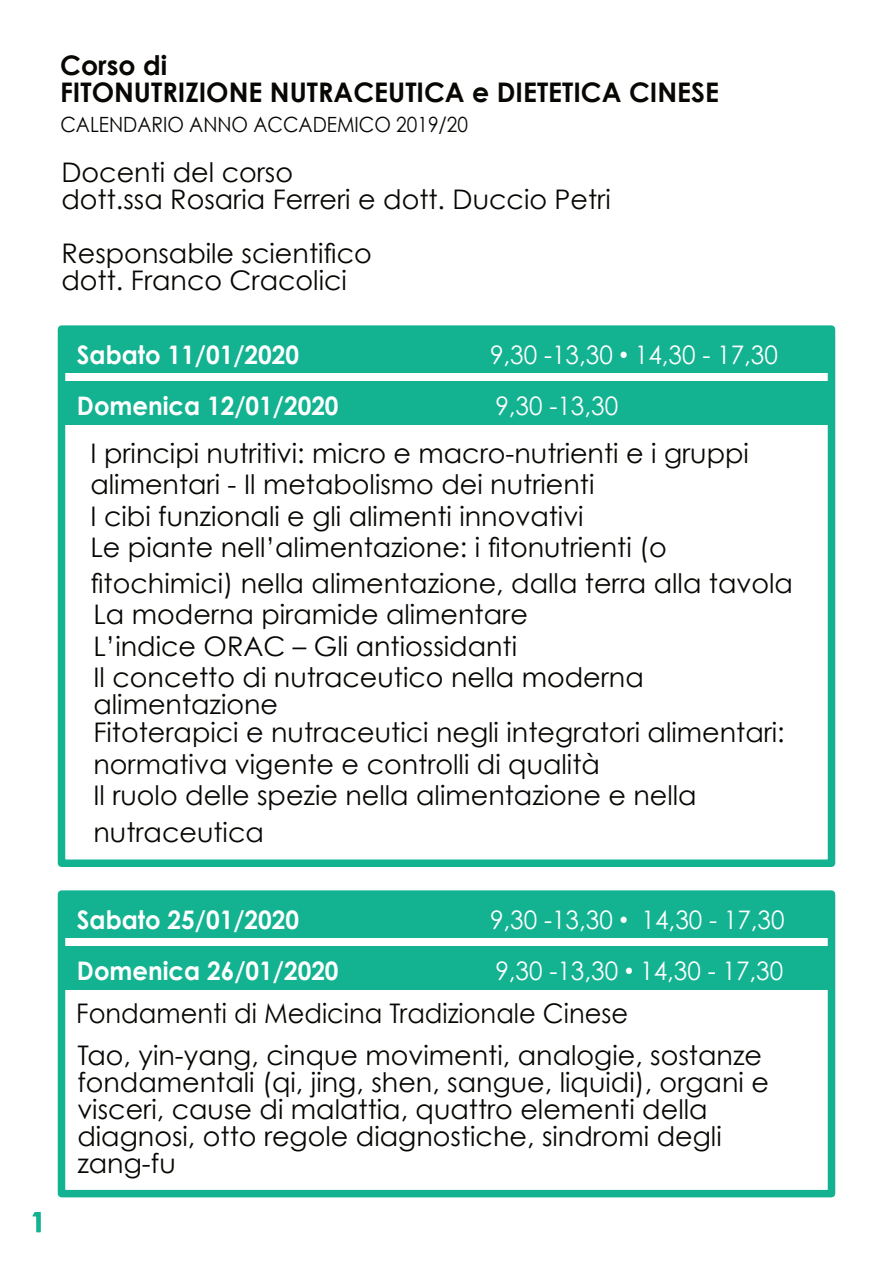
<style>
.page{position:relative;width:893px;height:1263px;background:#fff}
.page>*{position:absolute;margin:0;border:0;box-sizing:border-box;transform-origin:0 0}
.t1{font:27px/27px "Century Gothic";color:#080704}
.t2{font:700 27px/27px "Century Gothic";color:#080704}
.t3{font:27px "Century Gothic";color:#080704;scale:.95 1}
.t4{font:25.5px "Century Gothic";color:#fff;scale:.95 1}
.t5{font:700 25.5px "Century Gothic";color:#fff;scale:.95 1}
.t6{font:21px "Century Gothic";color:#080704;scale:.91 1}
.s1{font-family:"Arial"}
</style>
<div class="page">
<div style="left:61px;top:329px;width:770px;height:44px;background:#13b392"></div>
<div style="left:61px;top:381px;width:770px;height:44px;background:#13b392"></div>
<div style="left:58px;top:325px;width:777px;height:542px;border:8px solid #13b392"></div>
<div style="left:61px;top:894px;width:770px;height:44px;background:#13b392"></div>
<div style="left:61px;top:946px;width:770px;height:44px;background:#13b392"></div>
<div style="left:58px;top:890px;width:777px;height:307px;border:8px solid #13b392"></div>
<svg style="left:32px;top:1212px;width:9px;height:20px"></svg>
<p class="t2" style="left:60px;top:54px;width:660px">Corso di<br>FITONUTRIZIONE NUTRACEUTICA e DIETETICA CINESE</p>
<p class="t6" style="left:60px;top:116px;width:449px">CALENDARIO ANNO ACCADEMICO 2019/20</p>
<p class="t1" style="left:61px;top:161px;width:551px">Docenti del corso<br>dott.ssa Rosaria Ferreri e dott. Duccio Petri</p>
<p class="t1" style="left:61px;top:242px;width:312px">Responsabile scientifico dott. Franco Cracolici</p>
<p class="t5" style="left:77px;top:345px;width:235px">Sabato 11/01/2020</p>
<p class="t4" style="left:490px;top:345px;width:305px">9,30 -13,30 <span class="s1">•</span> 14,30 - 17,30</p>
<p class="t5" style="left:77px;top:396px;width:277px">Domenica 12/01/2020</p>
<p class="t4" style="left:495px;top:396px;width:131px">9,30 -13,30</p>
<p class="t1" style="left:90px;top:440px;width:660px;line-height:31.3px">I principi nutritivi: micro e macro-nutrienti e i gruppi alimentari - Il metabolismo dei nutrienti<br>I cibi funzionali e gli alimenti innovativi<br>Le piante nell’alimentazione: i fitonutrienti (o</p>
<p class="t1" style="left:90px;top:569px;width:704px;line-height:31.5px">fitochimici) nella alimentazione, dalla terra alla tavola La moderna piramide alimentare<br>L’indice ORAC – Gli antiossidanti<br>Il concetto di nutraceutico nella moderna</p>
<p class="t1" style="left:93px;top:693px;width:693px;line-height:28.2px">alimentazione<br>Fitoterapici e nutraceutici negli integratori alimentari:</p>
<p class="t1" style="left:93px;top:751px;width:605px;line-height:31.3px">normativa vigente e controlli di qualità<br>Il ruolo delle spezie nella alimentazione e nella</p>
<p class="t1" style="left:93px;top:821px;width:172px">nutraceutica</p>
<p class="t5" style="left:77px;top:909px;width:235px">Sabato 25/01/2020</p>
<p class="t4" style="left:490px;top:909px;width:312px">9,30 -13,30 <span class="s1">•</span> 14,30 - 17,30</p>
<p class="t5" style="left:77px;top:961px;width:277px">Domenica 26/01/2020</p>
<p class="t4" style="left:495px;top:961px;width:305px">9,30 -13,30 <span class="s1">•</span> 14,30 - 17,30</p>
<p class="t3" style="left:76px;top:1003px;width:582px">Fondamenti di Medicina Tradizionale Cinese</p>
<p class="t1" style="left:77px;top:1044px;width:693px">Tao, yin-yang, cinque movimenti, analogie, sostanze fondamentali (qi, jing, shen, sangue, liquidi), organi e visceri, cause di malattia, quattro elementi della diagnosi, otto regole diagnostiche, sindromi degli zang-fu</p>
</div>
